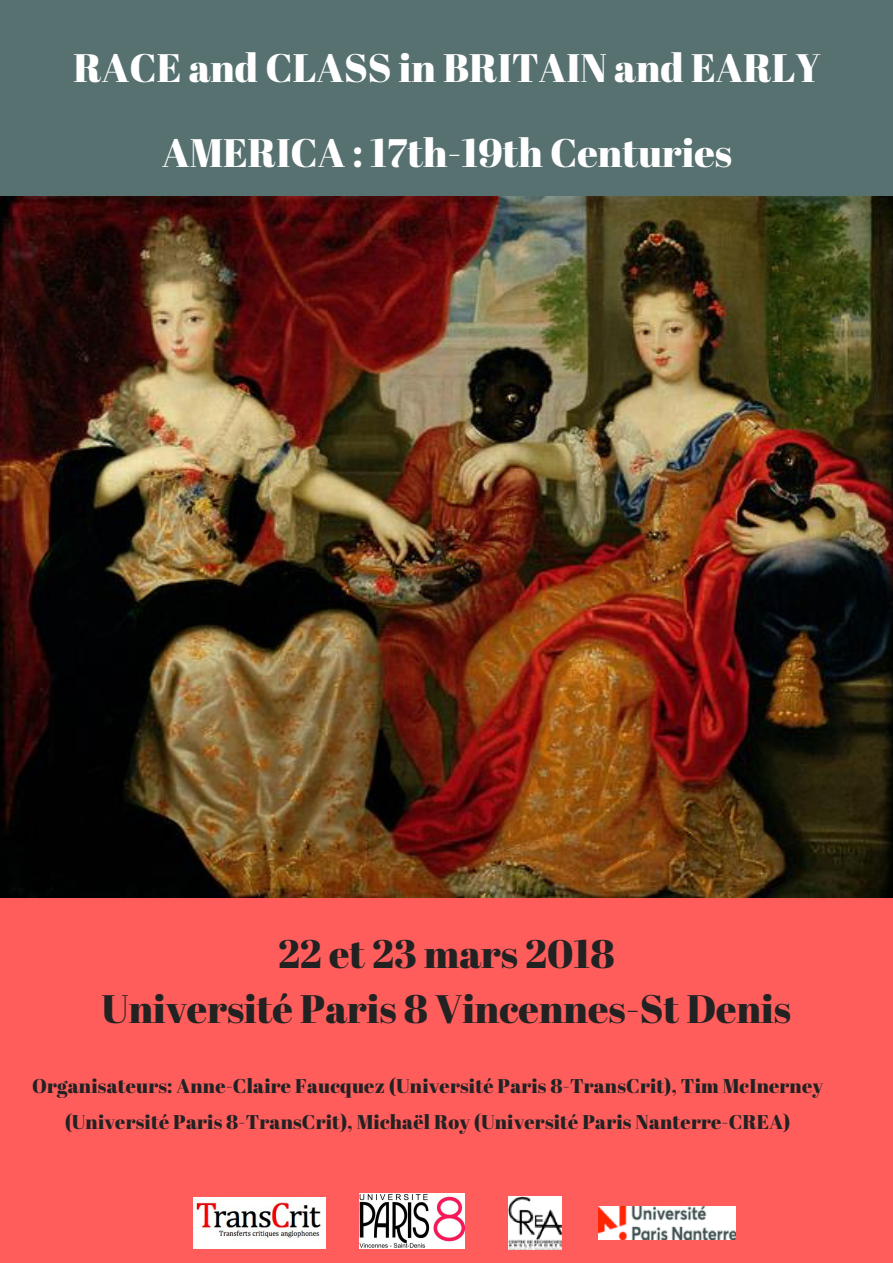
<style>
.page{position:relative;width:893px;height:1263px;background:#fff}
.page>*{position:absolute;margin:0;border:0;box-sizing:border-box;transform-origin:0 0}
.t1{font:39.75px/85.5px "Abril Fatface";color:#fff;text-align:center}
.t2{font:39.75px/55.1px "Abril Fatface";color:#222;text-align:center}
.t3{font:19.88px/36px "Abril Fatface";letter-spacing:.01em;color:#222;text-align:center}
</style>
<div class="page">
<div style="left:0;top:808px;width:893px;height:455px;background:#ff5c5c"></div>
<div style="left:0;top:0;width:893px;height:270px;background:#577170"></div>
<img style="left:194px;top:1197px;width:131px;height:51px">
<img style="left:509px;top:1196px;width:53px;height:53px">
<img style="left:599px;top:1207px;width:136px;height:32px">
<img style="left:0;top:196px;width:893px;height:702px">
<img style="left:360px;top:1193px;width:105px;height:56px">
<h1 class="t1" style="left:73px;top:24px;width:749px">RACE and CLASS in BRITAIN and EARLY<br>AMERICA : 17th-19th Centuries</h1>
<h1 class="t2" style="left:102px;top:925px;width:691px">22 et 23 mars 2018<br>Université Paris 8 Vincennes-St Denis</h1>
<p class="t3" style="left:32px;top:1067px;width:792px">Organisateurs: Anne-Claire Faucquez (Université Paris 8-TransCrit), Tim McInerney (Université Paris 8-TransCrit), Michaël Roy (Université Paris Nanterre-CREA)</p>
</div>
